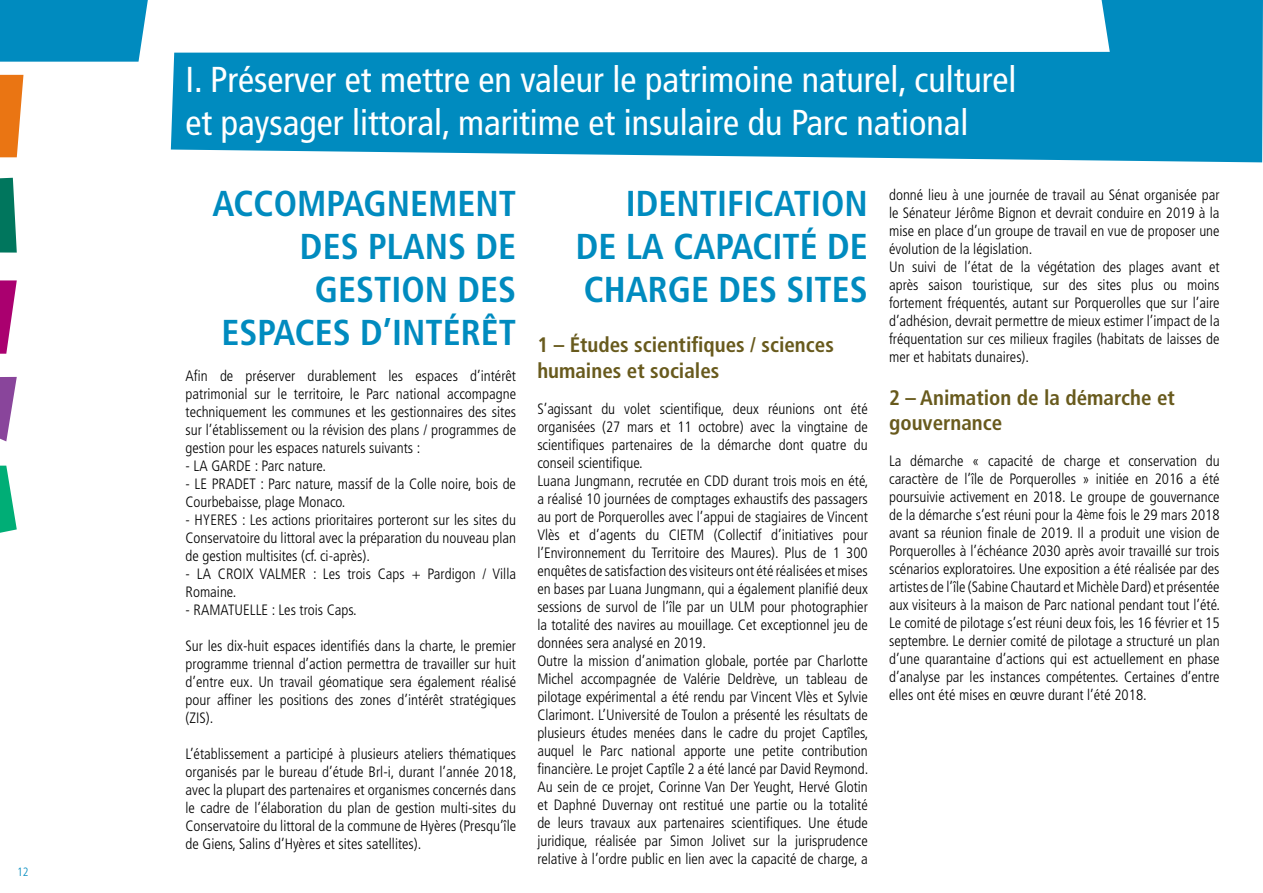
<style>
.page{position:relative;width:1263px;height:893px;background:#fff}
.page>*{position:absolute;margin:0;border:0;box-sizing:border-box;transform-origin:0 0}
.t1{font:condensed 36px/43.2px "Frutiger LT Std";color:#fff}
.t2{font:700 condensed 36px/43.2px "Frutiger LT Std";color:#008bbf;text-align:right}
.t3{font:700 condensed 21px/25.2px "Frutiger LT Std";color:#685a1d}
.t4{font:300 condensed 15px/18px "Frutiger LT Std";color:#000;text-align:justify}
.t5{font:300 condensed 12px "Frutiger LT Std";color:#008bbf}
.s1{font-size:13.5px}
</style>
<div class="page">
<div style="left:0;top:0;width:148px;height:62px;background:#008bbf"></div>
<svg style="left:0;top:178px;width:17px;height:75px"></svg>
<svg style="left:0;top:280px;width:17px;height:74px"></svg>
<svg style="left:0;top:377px;width:17px;height:64px"></svg>
<svg style="left:0;top:466px;width:17px;height:67px"></svg>
<svg style="left:0;top:75px;width:23px;height:82px;background:#ec8630"></svg>
<svg style="left:171px;top:0;width:1092px;height:162px;fill:#008bbf"></svg>
<p class="t5" style="left:17px;top:865px;width:13px">12</p>
<h1 class="t1" style="left:186px;top:58px;width:832px">I. Préserver et mettre en valeur le patrimoine naturel, culturel et paysager littoral, maritime et insulaire du Parc national</h1>
<h1 class="t2" style="left:213px;top:181px;width:305px">ACCOMPAGNEMENT<br>DES PLANS DE<br>GESTION DES<br>ESPACES D’INTÉRÊT</h1>
<p class="t4" style="left:186px;top:367px;width:332px">Afin de préserver durablement les espaces d’intérêt patrimonial sur le territoire, le Parc national accompagne techniquement les communes et les gestionnaires des sites sur l’établissement ou la révision des plans / programmes de gestion pour les espaces naturels suivants :</p>
<p class="t4" style="left:186px;top:457px;width:142px">- LA GARDE : Parc nature.</p>
<p class="t4" style="left:186px;top:475px;width:332px">- LE PRADET : Parc nature, massif de la Colle noire, bois de<br>Courbebaisse, plage Monaco.</p>
<p class="t4" style="left:186px;top:511px;width:332px">- HYERES : Les actions prioritaires porteront sur les sites du Conservatoire du littoral avec la préparation du nouveau plan de gestion multisites (cf. ci-après).</p>
<p class="t4" style="left:186px;top:565px;width:332px">- LA CROIX VALMER : Les trois Caps + Pardigon / Villa<br>Romaine.</p>
<p class="t4" style="left:186px;top:601px;width:173px">- RAMATUELLE : Les trois Caps.</p>
<p class="t4" style="left:186px;top:637px;width:332px">Sur les dix-huit espaces identifiés dans la charte, le premier programme triennal d’action permettra de travailler sur huit d’entre eux. Un travail géomatique sera également réalisé pour affiner les positions des zones d’intérêt stratégiques (ZIS).</p>
<p class="t4" style="left:186px;top:745px;width:333px">L’établissement a participé à plusieurs ateliers thématiques organisés par le bureau d’étude Brl-i, durant l’année 2018, avec la plupart des partenaires et organismes concernés dans le cadre de l’élaboration du plan de gestion multi-sites du Conservatoire du littoral de la commune de Hyères (Presqu’île de Giens, Salins d’Hyères et sites satellites).</p>
<h1 class="t2" style="left:576px;top:181px;width:293px;text-align:justify;text-indent:50px">IDENTIFICATION DE LA CAPACITÉ DE CHARGE DES SITES</h1>
<h2 class="t3" style="left:537px;top:332px;width:298px">1 – Études scientifiques / sciences humaines et sociales</h2>
<p class="t4" style="left:537px;top:400px;width:333px;text-align:left">S’agissant du volet scientifique, deux réunions ont été organisées (27 mars et 11 octobre) avec la vingtaine de scientifiques partenaires de la démarche dont quatre du conseil scientifique.<br>Luana Jungmann, recrutée en CDD durant trois mois en été, a réalisé 10 journées de comptages exhaustifs des passagers au port de Porquerolles avec l’appui de stagiaires de Vincent Vlès et d’agents du CIETM (Collectif d’initiatives pour l’Environnement du Territoire des Maures). Plus de 1 300 enquêtes de satisfaction des visiteurs ont été réalisées et mises en bases par Luana Jungmann, qui a également planifié deux sessions de survol de l’île par un ULM pour photographier la totalité des navires au mouillage. Cet exceptionnel jeu de données sera analysé en 2019.<br>Outre la mission d’animation globale, portée par Charlotte Michel accompagnée de Valérie Deldrève, un tableau de pilotage expérimental a été rendu par Vincent Vlès et Sylvie Clarimont. L’Université de Toulon a présenté les résultats de plusieurs études menées dans le cadre du projet Captîles, auquel le Parc national apporte une petite contribution financière. Le projet Captîle 2 a été lancé par David Reymond.<br>Au sein de ce projet, Corinne Van Der Yeught, Hervé Glotin et Daphné Duvernay ont restitué une partie ou la totalité de leurs travaux aux partenaires scientifiques. Une étude juridique, réalisée par Simon Jolivet sur la jurisprudence relative à l’ordre public en lien avec la capacité de charge, a</p>
<p class="t4" style="left:889px;top:186px;width:332px;text-align:left">donné lieu à une journée de travail au Sénat organisée par le Sénateur Jérôme Bignon et devrait conduire en 2019 à la mise en place d’un groupe de travail en vue de proposer une évolution de la législation.<br>Un suivi de l’état de la végétation des plages avant et après saison touristique, sur des sites plus ou moins fortement fréquentés, autant sur Porquerolles que sur l’aire d’adhésion, devrait permettre de mieux estimer l’impact de la fréquentation sur ces milieux fragiles (habitats de laisses de mer et habitats dunaires).</p>
<h2 class="t3" style="left:889px;top:385px;width:287px">2 – Animation de la démarche et gouvernance</h2>
<p class="t4" style="left:889px;top:452px;width:333px">La démarche « capacité de charge et conservation du caractère de l’île de Porquerolles » initiée en 2016 a été poursuivie activement en 2018. Le groupe de gouvernance de la démarche s’est réuni pour la 4<span class="s1">ème</span> fois le 29 mars 2018 avant sa réunion finale de 2019. Il a produit une vision de Porquerolles à l’échéance 2030 après avoir travaillé sur trois scénarios exploratoires. Une exposition a été réalisée par des artistes de l’île (Sabine Chautard et Michèle Dard) et présentée aux visiteurs à la maison de Parc national pendant tout l’été.<br>Le comité de pilotage s’est réuni deux fois, les 16 février et 15 septembre. Le dernier comité de pilotage a structuré un plan d’une quarantaine d’actions qui est actuellement en phase d’analyse par les instances compétentes. Certaines d’entre elles ont été mises en œuvre durant l’été 2018.</p>
</div>
